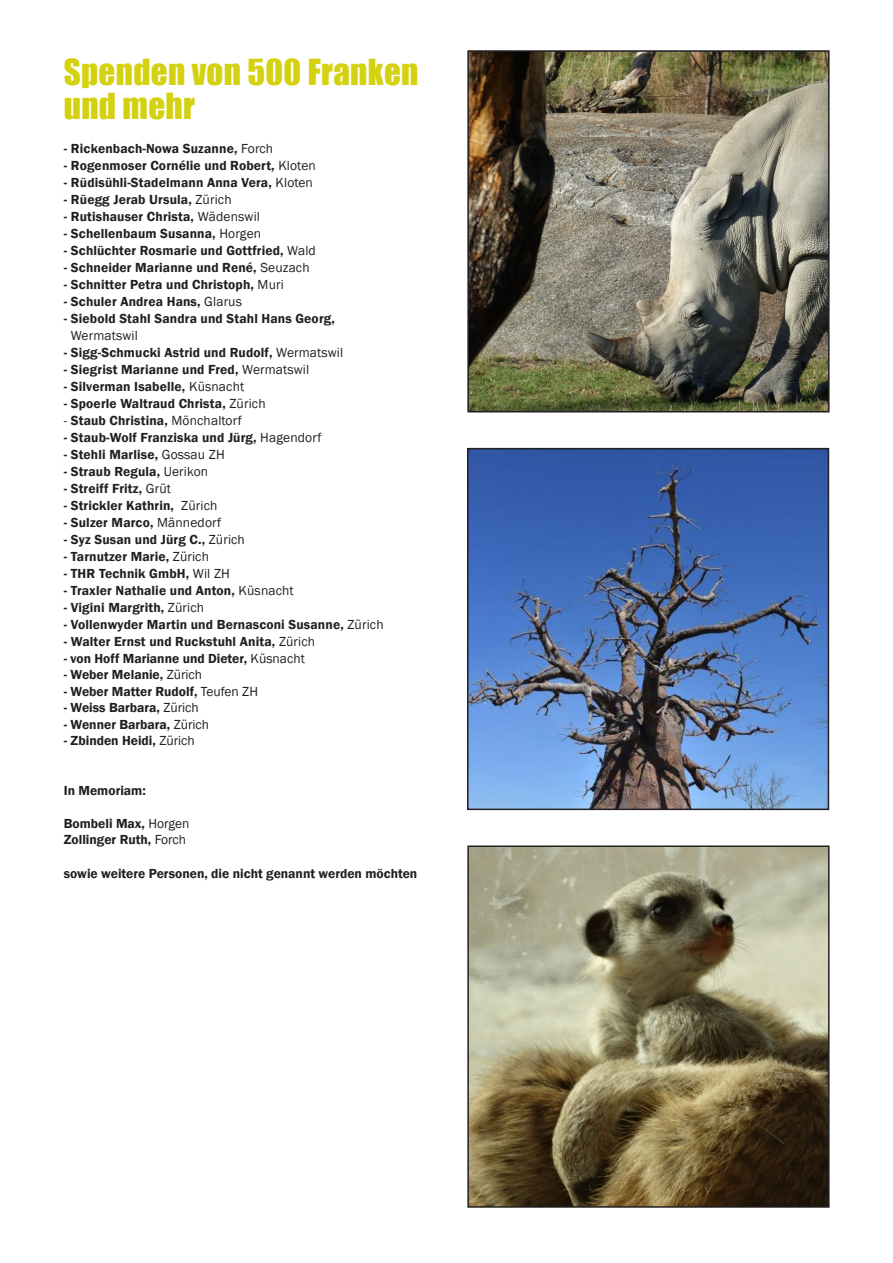
<style>
.page{position:relative;width:893px;height:1263px;background:#fff}
.page>*{position:absolute;margin:0;border:0;box-sizing:border-box;transform-origin:0 0}
.t1{font:33px/34px "Impact";letter-spacing:.01em;color:#d4d110}
.t2{font:600 13.5px "Franklin Gothic";letter-spacing:.01em;color:#231f20}
.t3{font:13.5px "Franklin Gothic";letter-spacing:.01em;color:#231f20}
.s1{font-weight:400}
</style>
<div class="page">
<img style="left:470px;top:53px;width:357px;height:356px">
<div style="left:467px;top:50px;width:363px;height:362px;border:2px solid #231f20"></div>
<img style="left:470px;top:848px;width:357px;height:357px">
<div style="left:467px;top:845px;width:363px;height:363px;border:2px solid #231f20"></div>
<img style="left:470px;top:451px;width:356px;height:356px">
<div style="left:467px;top:448px;width:362px;height:362px;border:2px solid #231f20"></div>
<p class="t1" style="left:64px;top:54px;width:356px">Spenden von 500 Franken und mehr</p>
<p class="t2" style="left:64px;top:140px;width:211px">- Rickenbach-Nowa Suzanne, <span class="s1">Forch</span></p>
<p class="t2" style="left:64px;top:157px;width:254px">- Rogenmoser Cornélie und Robert, <span class="s1">Kloten</span></p>
<p class="t2" style="left:64px;top:174px;width:251px">- Rüdisühli-Stadelmann Anna Vera, <span class="s1">Kloten</span></p>
<p class="t2" style="left:64px;top:191px;width:169px">- Rüegg Jerab Ursula, <span class="s1">Zürich</span></p>
<p class="t2" style="left:64px;top:208px;width:198px">- Rutishauser Christa, <span class="s1">Wädenswil</span></p>
<p class="t2" style="left:64px;top:225px;width:199px">- Schellenbaum Susanna, <span class="s1">Horgen</span></p>
<p class="t2" style="left:64px;top:242px;width:254px">- Schlüchter Rosmarie und Gottfried, <span class="s1">Wald</span></p>
<p class="t2" style="left:64px;top:259px;width:247px">- Schneider Marianne und René, <span class="s1">Seuzach</span></p>
<p class="t2" style="left:64px;top:276px;width:222px">- Schnitter Petra und Christoph, <span class="s1">Muri</span></p>
<p class="t2" style="left:64px;top:293px;width:180px">- Schuler Andrea Hans, <span class="s1">Glarus</span></p>
<p class="t2" style="left:64px;top:310px;width:273px">- Siebold Stahl Sandra und Stahl Hans Georg,</p>
<p class="t3" style="left:71px;top:327px;width:69px">Wermatswil</p>
<p class="t2" style="left:64px;top:344px;width:281px">- Sigg-Schmucki Astrid und Rudolf, <span class="s1">Wermatswil</span></p>
<p class="t2" style="left:64px;top:361px;width:247px">- Siegrist Marianne und Fred, <span class="s1">Wermatswil</span></p>
<p class="t2" style="left:64px;top:378px;width:182px">- Silverman Isabelle, <span class="s1">Küsnacht</span></p>
<p class="t2" style="left:64px;top:395px;width:203px">- Spoerle Waltraud Christa, <span class="s1">Zürich</span></p>
<p class="t2" style="left:64px;top:412px;width:180px"><span class="s1">-</span> Staub Christina, <span class="s1">Mönchaltorf</span></p>
<p class="t2" style="left:64px;top:429px;width:259px">- Staub-Wolf Franziska und Jürg, <span class="s1">Hagendorf</span></p>
<p class="t2" style="left:64px;top:446px;width:162px">- Stehli Marlise, <span class="s1">Gossau ZH</span></p>
<p class="t2" style="left:64px;top:463px;width:146px">- Straub Regula, <span class="s1">Uerikon</span></p>
<p class="t2" style="left:64px;top:480px;width:109px">- Streiff Fritz, <span class="s1">Grüt</span></p>
<p class="t2" style="left:64px;top:497px;width:155px">- Strickler Kathrin, <span class="s1">Zürich</span></p>
<p class="t2" style="left:64px;top:514px;width:159px">- Sulzer Marco, <span class="s1">Männedorf</span></p>
<p class="t2" style="left:64px;top:531px;width:183px">- Syz Susan und Jürg C., <span class="s1">Zürich</span></p>
<p class="t2" style="left:64px;top:548px;width:147px">- Tarnutzer Marie, <span class="s1">Zürich</span></p>
<p class="t2" style="left:64px;top:565px;width:168px">- THR Technik GmbH, <span class="s1">Wil ZH</span></p>
<p class="t2" style="left:64px;top:582px;width:231px">- Traxler Nathalie und Anton, <span class="s1">Küsnacht</span></p>
<p class="t2" style="left:64px;top:599px;width:142px">- Vigini Margrith, <span class="s1">Zürich</span></p>
<p class="t2" style="left:64px;top:616px;width:321px">- Vollenwyder Martin und Bernasconi Susanne, <span class="s1">Zürich</span></p>
<p class="t2" style="left:64px;top:633px;width:253px">- Walter Ernst und Ruckstuhl Anita, <span class="s1">Zürich</span></p>
<p class="t2" style="left:64px;top:650px;width:243px">- von Hoff Marianne und Dieter, <span class="s1">Küsnacht</span></p>
<p class="t2" style="left:64px;top:666px;width:140px">- Weber Melanie, <span class="s1">Zürich</span></p>
<p class="t2" style="left:64px;top:683px;width:196px">- Weber Matter Rudolf, <span class="s1">Teufen ZH</span></p>
<p class="t2" style="left:64px;top:699px;width:137px">- Weiss Barbara, <span class="s1">Zürich</span></p>
<p class="t2" style="left:64px;top:716px;width:147px">- Wenner Barbara, <span class="s1">Zürich</span></p>
<p class="t2" style="left:64px;top:732px;width:133px">- Zbinden Heidi, <span class="s1">Zürich</span></p>
<p class="t2" style="left:64px;top:782px;width:84px">In Memoriam:</p>
<p class="t2" style="left:64px;top:815px;width:127px">Bombeli Max, <span class="s1">Horgen</span></p>
<p class="t2" style="left:64px;top:831px;width:124px">Zollinger Ruth, <span class="s1">Forch</span></p>
<p class="t2" style="left:64px;top:865px;width:355px">sowie weitere Personen, die nicht genannt werden möchten</p>
</div>
